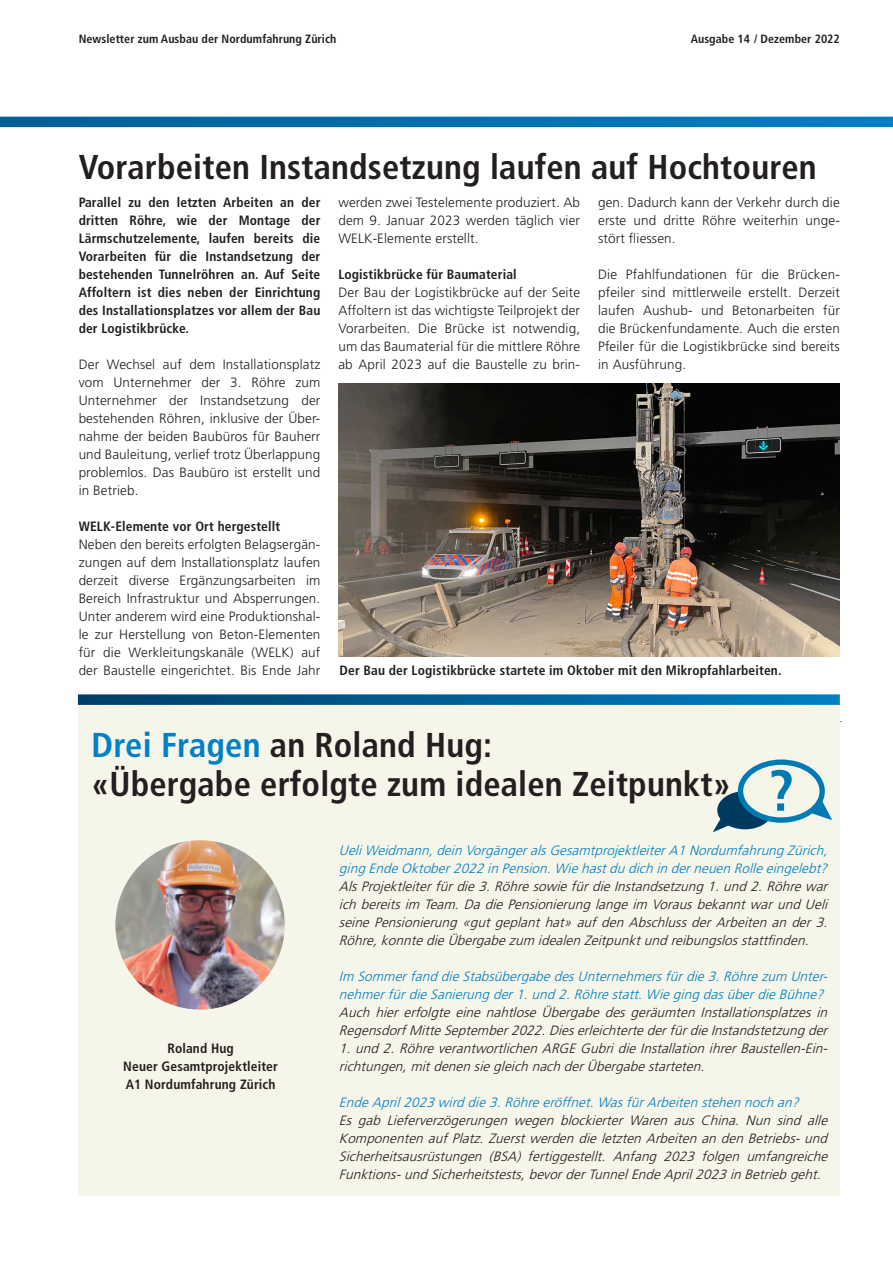
<style>
.page{position:relative;width:893px;height:1263px;background:#fff}
.page>*{position:absolute;margin:0;border:0;box-sizing:border-box;transform-origin:0 0}
.Artikeltitel{font:700 condensed 34.5px "Frutiger LT Std";letter-spacing:.005em;color:#231f20}
.Lauftext_Astra{font:300 13.5px/18px "Frutiger LT Std";letter-spacing:.01em;color:#231f20;text-align:justify}
.Lauftext_Astra-2{font:italic 300 13.5px/18px "Frutiger LT Std";color:#231f20;text-align:justify}
.Untertitel_Astra{font:700 condensed 13.5px/18px "Frutiger LT Std";letter-spacing:.01em;color:#231f20;text-align:justify}
.Lauftext_Astra-3{font:italic 300 13.5px/18px "Frutiger LT Std";color:#0080c5}
.Lauftext_Astra-4{font:700 condensed 13.5px "Frutiger LT Std";letter-spacing:.01em;color:#231f20}
.t1{font:700 condensed 12px "Frutiger LT Std";letter-spacing:.005em;color:#231f20}
.s1{color:#0080c5}
.s2{font-size:57.75px;color:#0080c5}
</style>
<div class="page">
<svg style="left:0;top:117px;width:893px;height:10px;background:#006eac"></svg>
<hr style="left:81px;top:721px;width:761px;height:1px;background:#8a8c8f">
<div style="left:78px;top:705px;width:762px;height:490px;background:#f5f5ea"></div>
<svg style="left:78px;top:694px;width:762px;height:11px;background:#0b669a"></svg>
<img style="left:115px;top:840px;width:170px;height:169px;border-radius:85px">
<svg style="left:717px;top:791px;width:56px;height:38px"></svg>
<svg style="left:713px;top:814px;width:20px;height:18px"></svg>
<svg style="left:740px;top:762px;width:82px;height:58px"></svg>
<div style="left:738px;top:759px;width:87px;height:64px;border:5px solid #0080c5;border-radius:50%"></div>
<svg style="left:810px;top:798px;width:22px;height:22px"></svg>
<img style="left:338px;top:384px;width:502px;height:273px">
<p class="t1" style="left:79px;top:32px;width:259px">Newsletter zum Ausbau der Nordumfahrung Zürich</p>
<p class="t1" style="left:691px;top:32px;width:151px">Ausgabe 14 / Dezember 2022</p>
<p class="Artikeltitel" style="left:79px;top:146px;width:739px">Vorarbeiten Instandsetzung laufen auf Hochtouren</p>
<p class="Untertitel_Astra" style="left:79px;top:193px;width:243px">Parallel zu den letzten Arbeiten an der dritten Röhre, wie der Montage der Lärmschutzelemente, laufen bereits die Vorarbeiten für die Instandsetzung der bestehenden Tunnelröhren an. Auf Seite Affoltern ist dies neben der Einrichtung des Installationsplatzes vor allem der Bau der Logistikbrücke.</p>
<p class="Lauftext_Astra" style="left:79px;top:355px;width:243px">Der Wechsel auf dem Installationsplatz vom Unternehmer der 3. Röhre zum Unternehmer der Instandsetzung der bestehenden Röhren, inklusive der Über&shy;nahme der beiden Baubüros für Bauherr und Bauleitung, verlief trotz Überlappung problemlos. Das Baubüro ist erstellt und in Betrieb.</p>
<p class="Lauftext_Astra-4" style="left:79px;top:518px;width:203px">WELK-Elemente vor Ort hergestellt</p>
<p class="Lauftext_Astra" style="left:79px;top:535px;width:243px">Neben den bereits erfolgten Belagsergän&shy;zungen auf dem Installationsplatz laufen derzeit diverse Ergänzungsarbeiten im Bereich Infrastruktur und Absperrungen.<br>Unter anderem wird eine Produktionshal&shy;le zur Herstellung von Beton-Elementen für die Werkleitungskanäle (WELK) auf der Baustelle eingerichtet. Bis Ende Jahr</p>
<p class="Lauftext_Astra" style="left:338px;top:193px;width:243px">werden zwei Testelemente produziert. Ab dem 9. Januar 2023 werden täglich vier WELK-Elemente erstellt.</p>
<p class="Untertitel_Astra" style="left:338px;top:265px;width:180px">Logistikbrücke für Baumaterial</p>
<p class="Lauftext_Astra" style="left:338px;top:283px;width:243px">Der Bau der Logistikbrücke auf der Seite Affoltern ist das wichtigste Teilprojekt der Vorarbeiten. Die Brücke ist notwendig, um das Baumaterial für die mittlere Röhre</p>
<p class="Lauftext_Astra" style="left:338px;top:355px;width:243px">ab April 2023 auf die Baustelle zu brin-</p>
<p class="Lauftext_Astra" style="left:598px;top:193px;width:243px">gen. Dadurch kann der Verkehr durch die erste und dritte Röhre weiterhin unge&shy;stört fliessen.</p>
<p class="Lauftext_Astra" style="left:598px;top:265px;width:243px">Die Pfahlfundationen für die Brücken&shy;pfeiler sind mittlerweile erstellt. Derzeit laufen Aushub- und Betonarbeiten für die Brückenfundamente. Auch die ersten Pfeiler für die Logistikbrücke sind bereits in Ausführung.</p>
<p class="Lauftext_Astra-4" style="left:339px;top:662px;width:444px">Der Bau der Logistikbrücke startete im Oktober mit den Mikropfahlarbeiten.</p>
<p class="Artikeltitel" style="left:91px;top:724px;width:402px"><span class="s1">Drei Fragen</span> an Roland Hug:</p>
<p class="Artikeltitel" style="left:91px;top:763px;width:704px">«Übergabe erfolgte zum idealen Zeitpunkt» <span class="s2">?</span></p>
<p class="Untertitel_Astra" style="left:167px;top:1039px;width:68px">Roland Hug</p>
<p class="Untertitel_Astra" style="left:123px;top:1057px;width:156px">Neuer Gesamtprojektleiter<br>A1 Nordumfahrung Zürich</p>
<p class="Lauftext_Astra-3" style="left:339px;top:841px;width:494px">UeliWeidmann,dein VorgängeralsGesamtprojektleiterA1 Nordumfahrung Zürich, ging EndeOktober2022 in Pension.Wiehastdu dich in derneuen Rolleeingelebt?</p>
<p class="Lauftext_Astra-2" style="left:339px;top:877px;width:494px">AlsProjektleiterfürdie3.RöhresowiefürdieInstandsetzung 1.und 2.Röhrewar ich bereits im Team. Da die Pensionierung lange im Voraus bekannt war und Ueli seine Pensionierung «gut geplant hat» auf den Abschluss der Arbeiten an der 3.<br>Röhre,konntedieÜbergabezum idealen Zeitpunktund reibungslosstattfinden.</p>
<p class="Lauftext_Astra-3" style="left:339px;top:967px;width:494px">Im Sommerfand dieStabsübergabedesUnternehmersfürdie3.Röhrezum Unter&shy;nehmerfürdieSanierung der1.und 2.Röhrestatt.Wieging dasüberdieBühne?</p>
<p class="Lauftext_Astra-2" style="left:339px;top:1003px;width:494px">Auch hier erfolgte eine nahtlose Übergabe des geräumten Installationsplatzes in RegensdorfMitteSeptember2022.DieserleichtertederfürdieInstandstetzung der 1.und 2.Röhreverantwortlichen ARGEGubridieInstallation ihrerBaustellen-Ein&shy;richtungen,mitdenen siegleich nach derÜbergabestarteten.</p>
<p class="Lauftext_Astra-3" style="left:339px;top:1093px;width:465px">EndeApril2023 wird die3.Röhreeröffnet.WasfürArbeiten stehen noch an?</p>
<p class="Lauftext_Astra-2" style="left:339px;top:1111px;width:494px">Es gab Lieferverzögerungen wegen blockierter Waren aus China. Nun sind alle Komponenten auf Platz. Zuerst werden die letzten Arbeiten an den Betriebs- und Sicherheitsausrüstungen (BSA) fertiggestellt. Anfang 2023 folgen umfangreiche Funktions-und Sicherheitstests,bevorderTunnelEndeApril2023 in Betrieb geht.</p>
</div>
